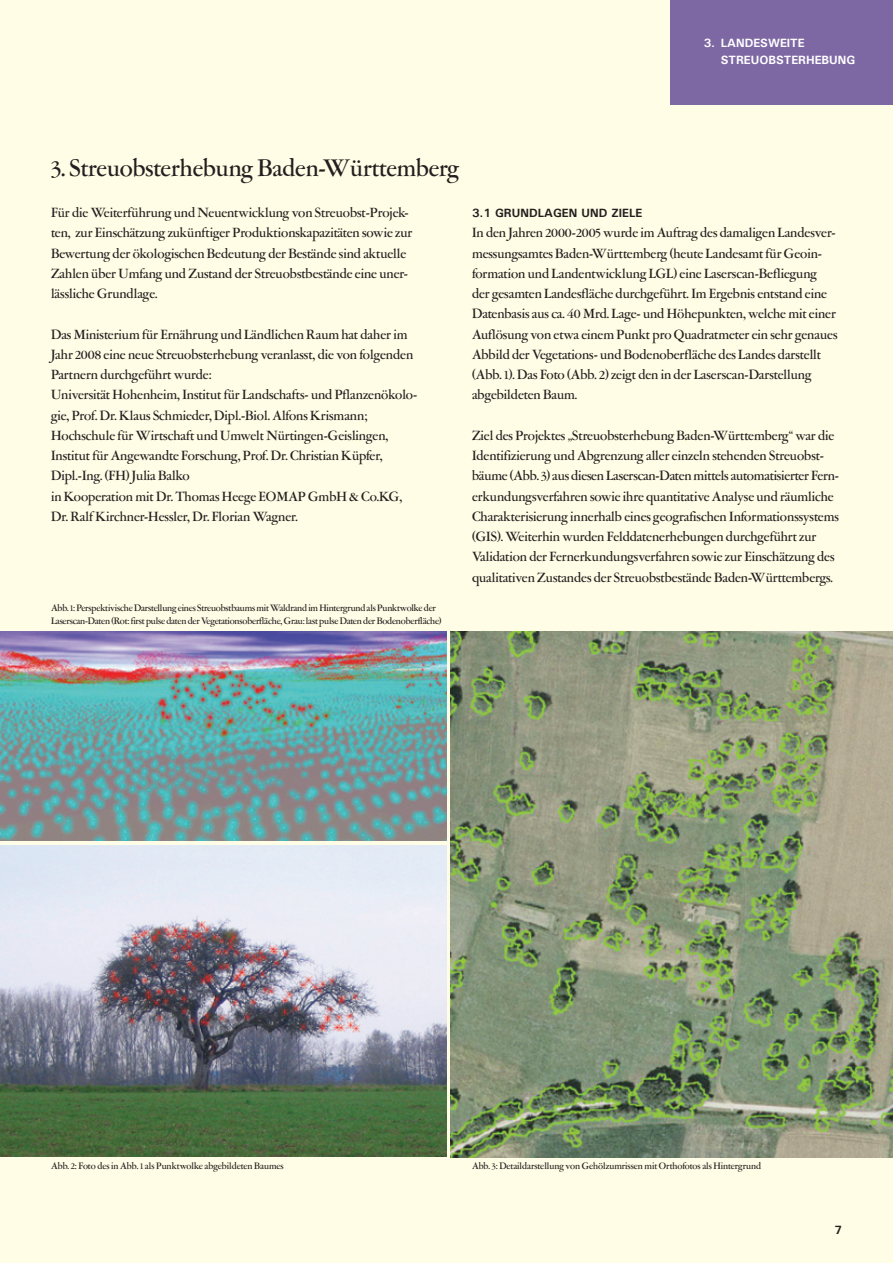
<style>
.page{position:relative;width:893px;height:1263px;background:#fffde5}
.page>*{position:absolute;margin:0;border:0;box-sizing:border-box;transform-origin:0 0}
.t1{font:500 27px "Garamont Amst SHOP";color:#231f20}
.t2{font:500 15px/20.2px "Garamont Amst SHOP";color:#231f20}
.t3{font:700 12px "Univers ATT";color:#fff}
.t4{font:700 12px "Univers ATT";color:#231f20}
.t5{font:500 10.5px/12.6px "Garamont Amst SHOP";letter-spacing:-.015em;color:#231f20}
</style>
<div class="page">
<div style="left:670px;top:0;width:223px;height:104px;background:#7e68a4"></div>
<img style="left:0;top:631px;width:446px;height:210px">
<img style="left:0;top:845px;width:446px;height:312px">
<img style="left:451px;top:631px;width:442px;height:527px">
<p class="t3" style="left:704px;top:36px;width:33px">3. LANDES</p>
<p class="t3" style="left:768px;top:36px;width:19px">WEITE</p>
<p class="t3" style="left:721px;top:52px;width:16px">STRE</p>
<p class="t3" style="left:751px;top:52px;width:34px">UOBSTERHE</p>
<p class="t3" style="left:822px;top:52px;width:35px">BUNG</p>
<h1 class="t1" style="left:51px;top:155px;width:410px">3. Streuobsterhebung Baden-Württemberg</h1>
<p class="t2" style="left:51px;top:203px;width:363px">Für die Weiterführung und Neuentwicklung von Streuobst-Projek&shy;ten, zur Einschätzung zukünftiger Produktionskapazitäten sowie zur Bewertung der ökologischen Bedeutung der Bestände sind aktuelle Zahlen über Umfang und Zustand der Streuobstbestände eine uner&shy;lässliche Grundlage.</p>
<p class="t2" style="left:51px;top:325px;width:368px">Das Ministerium für Ernährung und Ländlichen Raum hat daher im Jahr 2008 eine neue Streuobsterhebung veranlasst, die von folgenden Partnern durchgeführt wurde:<br>Universität Hohenheim, Institut für Landschafts- und Pflanzenökolo&shy;gie, Prof. Dr. Klaus Schmieder, Dipl.-Biol. Alfons Krismann; Hochschule für Wirtschaft und Umwelt Nürtingen-Geislingen, Institut für Angewandte Forschung, Prof. Dr. Christian Küpfer, Dipl.-Ing. (FH) Julia Balko<br>in Kooperation mit Dr. Thomas Heege EOMAP GmbH &amp; Co.KG, Dr. Ralf Kirchner-Hessler, Dr. Florian Wagner.</p>
<p class="t5" style="left:51px;top:602px;width:392px">Abb. 1: Perspektivische Darstellung eines Streuobstbaums mit Waldrand im Hintergrund als Punktwolke der<br>Laserscan-Daten (Rot: first pulse daten der Vegetationsoberfläche, Grau: last pulse Daten der Bodenoberfläche)</p>
<p class="t4" style="left:472px;top:206px;width:58px">3.1 GRUNDLA</p>
<p class="t4" style="left:553px;top:206px;width:73px">GEN UND ZIELE</p>
<p class="t2" style="left:472px;top:223px;width:367px">In den Jahren 2000-2005 wurde im Auftrag des damaligen Landesver&shy;messungsamtes Baden-Württemberg (heute Landesamt für Geoin&shy;formation und Landentwicklung LGL) eine Laserscan-Befliegung der gesamten Landesfläche durchgeführt. Im Ergebnis entstand eine Datenbasis aus ca. 40 Mrd. Lage- und Höhepunkten, welche mit einer Auflösung von etwa einem Punkt pro Quadratmeter ein sehr genaues Abbild der Vegetations- und Bodenoberfläche des Landes darstellt (Abb. 1). Das Foto (Abb. 2) zeigt den in der Laserscan-Darstellung abgebildeten Baum.</p>
<p class="t2" style="left:472px;top:426px;width:369px">Ziel des Projektes „Streuobsterhebung Baden-Württemberg“ war die Identifizierung und Abgrenzung aller einzeln stehenden Streuobst&shy;bäume (Abb. 3) aus diesen Laserscan-Daten mittels automatisierter Fern&shy;erkundungsverfahren sowie ihre quantitative Analyse und räumliche Charakterisierung innerhalb eines geografischen Informationssystems (GIS). Weiterhin wurden Felddatenerhebungen durchgeführt zur Validation der Fernerkundungsverfahren sowie zur Einschätzung des qualitativen Zustandes der Streuobstbestände Baden-Württembergs.</p>
<p class="t5" style="left:51px;top:1160px;width:234px">Abb. 2: Foto des in Abb. 1 als Punktwolke abgebildeten Baumes</p>
<p class="t5" style="left:472px;top:1160px;width:291px">Abb. 3: Detaildarstellung von Gehölzumrissen mit Orthofotos als Hintergrund</p>
<p class="t4" style="left:834px;top:1222px;width:9px">7</p>
</div>
